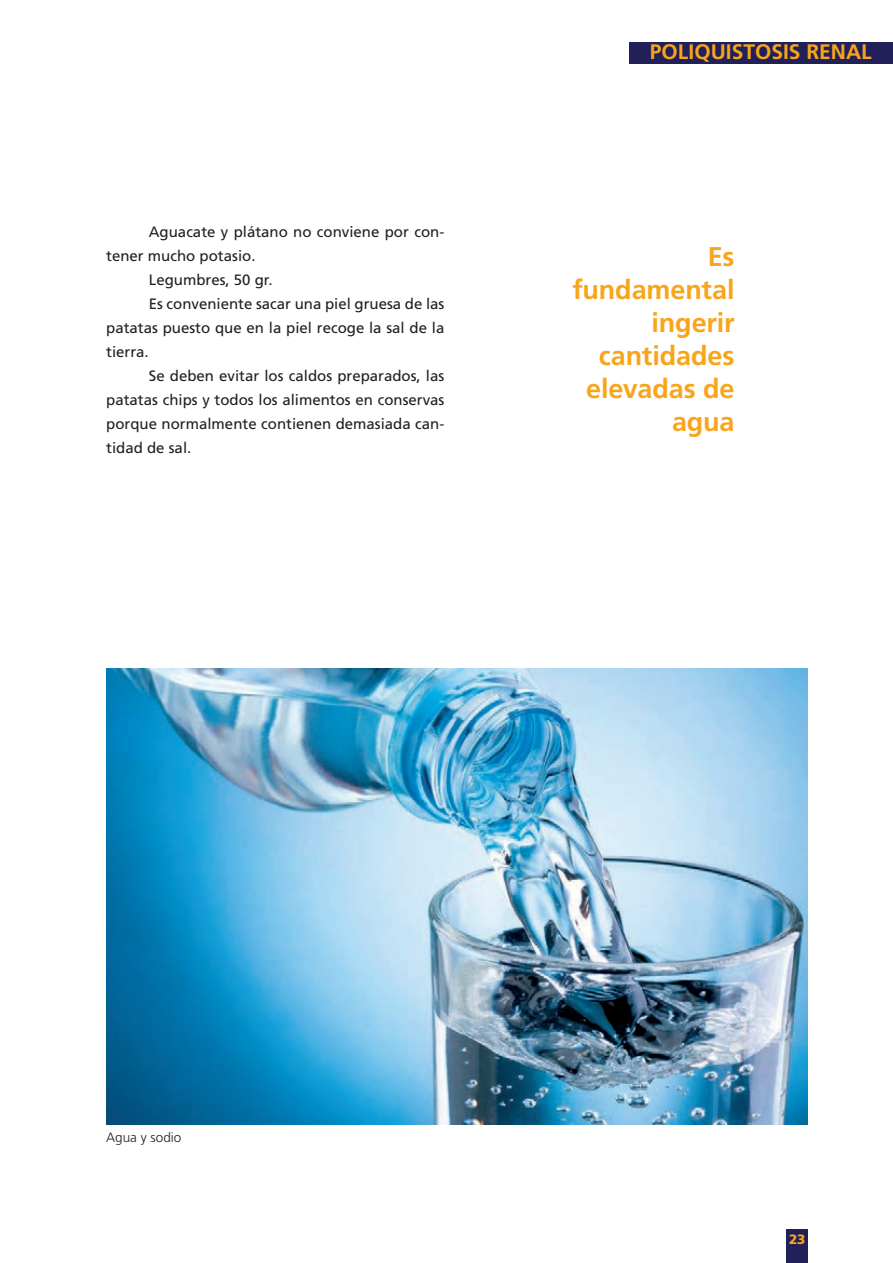
<style>
.page{position:relative;width:893px;height:1263px;background:#fff}
.page>*{position:absolute;margin:0;border:0;box-sizing:border-box;transform-origin:0 0}
.t1{font:700 27px/33px "Frutiger";letter-spacing:-.005em;color:#f9a51b;text-align:right}
.t2{font:700 21px "Frutiger";color:#f9a51b}
.t3{font:15px "Frutiger";color:#231f20}
.t4{font:300 13.5px "Frutiger";color:#231f20}
.t5{font:900 13.5px "Frutiger";color:#f9a51b}
</style>
<div class="page">
<img style="left:106px;top:669px;width:702px;height:456px">
<div style="left:787px;top:1229px;width:21px;height:34px;background:#212058"></div>
<div style="left:629px;top:42px;width:264px;height:21px;background:#212058"></div>
<p class="t3" style="left:149px;top:223px;width:297px">Aguacate y plátano no conviene por con-</p>
<p class="t3" style="left:106px;top:247px;width:151px">tener mucho potasio.</p>
<p class="t3" style="left:149px;top:271px;width:125px">Legumbres, 50 gr.</p>
<p class="t3" style="left:149px;top:295px;width:297px">Es conveniente sacar una piel gruesa de las</p>
<p class="t3" style="left:106px;top:319px;width:340px">patatas puesto que en la piel recoge la sal de la</p>
<p class="t3" style="left:106px;top:343px;width:44px">tierra.</p>
<p class="t3" style="left:149px;top:367px;width:297px">Se deben evitar los caldos preparados, las</p>
<p class="t3" style="left:106px;top:391px;width:340px">patatas chips y todos los alimentos en conservas</p>
<p class="t3" style="left:106px;top:415px;width:340px">porque normalmente contienen demasiada can-</p>
<p class="t3" style="left:106px;top:439px;width:87px">tidad de sal.</p>
<h2 class="t2" style="left:650px;top:40px;width:223px">POLIQUISTOSIS RENAL</h2>
<h1 class="t1" style="left:572px;top:241px;width:164px">Es fundamental ingerir cantidades elevadas de agua</h1>
<p class="t4" style="left:106px;top:1129px;width:77px">Agua y sodio</p>
<p class="t5" style="left:789px;top:1231px;width:18px">23</p>
</div>
